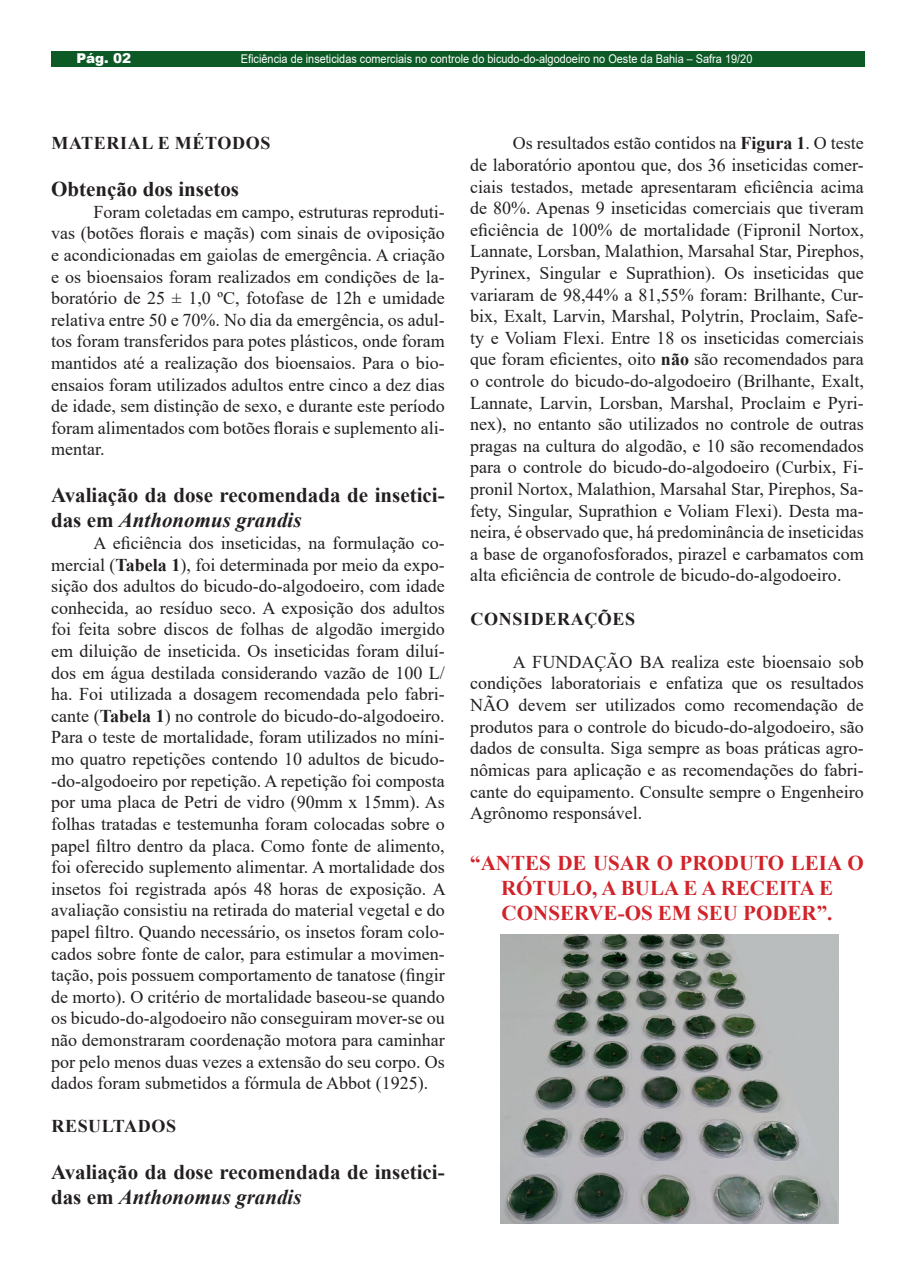
<style>
.page{position:relative;width:915px;height:1276px;background:#fff}
.page>*{position:absolute;margin:0;border:0;box-sizing:border-box;transform-origin:0 0}
.t1{font:700 21px/25.2px "Times New Roman";color:#231f20}
.t2{font:700 21px/25.2px "Times New Roman";color:#d1232a;text-align:center}
.t3{font:18px/21.6px "Times New Roman";color:#231f20;text-align:justify}
.t4{font:700 18px "Times New Roman";letter-spacing:.035em;color:#231f20}
.t5{font:900 13.5px "Arial";color:#fff}
.t6{font:12px "Arial";color:#fff;scale:.91 1}
.s1{font-style:italic}
.s2{font-weight:700}
</style>
<div class="page">
<div style="left:51px;top:51px;width:813px;height:16px;background:#0d5a26"></div>
<img style="left:500px;top:934px;width:337px;height:289px">
<p class="t5" style="left:76px;top:48px;width:56px">Pág. 02</p>
<p class="t6" style="left:241px;top:50px;width:563px">Eficiência de inseticidas comerciais no controle do bicudo-do-algodoeiro no Oeste da Bahia – Safra 19/20</p>
<p class="t4" style="left:51px;top:130px;width:220px">MATERIAL E MÉTODOS</p>
<p class="t1" style="left:51px;top:176px;width:189px">Obtenção dos insetos</p>
<p class="t3" style="left:51px;top:200px;width:395px;text-indent:43px">Foram coletadas em campo, estruturas reproduti&shy;vas (botões florais e maçãs) com sinais de oviposição e acondicionadas em gaiolas de emergência. A criação e os bioensaios foram realizados em condições de la&shy;boratório de 25 ± 1,0 ºC, fotofase de 12h e umidade relativa entre 50 e 70%. No dia da emergência, os adul&shy;tos foram transferidos para potes plásticos, onde foram mantidos até a realização dos bioensaios. Para o bio&shy;ensaios foram utilizados adultos entre cinco a dez dias de idade, sem distinção de sexo, e durante este período foram alimentados com botões florais e suplemento ali&shy;mentar.</p>
<p class="t1" style="left:51px;top:482px;width:395px">Avaliação da dose recomendada de insetici&shy;das em <span class="s1">Anthonomus grandis</span></p>
<p class="t3" style="left:51px;top:531px;width:396px;text-indent:43px">A eficiência dos inseticidas, na formulação co&shy;mercial (<span class="s2">Tabela 1</span>), foi determinada por meio da expo&shy;sição dos adultos do bicudo-do-algodoeiro, com idade conhecida, ao resíduo seco. A exposição dos adultos foi feita sobre discos de folhas de algodão imergido em diluição de inseticida. Os inseticidas foram diluí&shy;dos em água destilada considerando vazão de 100 L/ ha. Foi utilizada a dosagem recomendada pelo fabri&shy;cante (<span class="s2">Tabela 1</span>) no controle do bicudo-do-algodoeiro.<br>Para o teste de mortalidade, foram utilizados no míni&shy;mo quatro repetições contendo 10 adultos de bicudo--do-algodoeiro por repetição. A repetição foi composta por uma placa de Petri de vidro (90mm x 15mm). As folhas tratadas e testemunha foram colocadas sobre o papel filtro dentro da placa. Como fonte de alimento, foi oferecido suplemento alimentar. A mortalidade dos insetos foi registrada após 48 horas de exposição. A avaliação consistiu na retirada do material vegetal e do papel filtro. Quando necessário, os insetos foram colo&shy;cados sobre fonte de calor, para estimular a movimen&shy;tação, pois possuem comportamento de tanatose (fingir de morto). O critério de mortalidade baseou-se quando os bicudo-do-algodoeiro não conseguiram mover-se ou não demonstraram coordenação motora para caminhar por pelo menos duas vezes a extensão do seu corpo. Os dados foram submetidos a fórmula de Abbot (1925).</p>
<p class="t4" style="left:51px;top:1113px;width:126px">RESULTADOS</p>
<p class="t1" style="left:51px;top:1159px;width:395px">Avaliação da dose recomendada de insetici&shy;das em <span class="s1">Anthonomus grandis</span></p>
<p class="t3" style="left:470px;top:132px;width:395px;text-indent:43px">Os resultados estão contidos na <span class="s2">Figura 1</span>. O teste de laboratório apontou que, dos 36 inseticidas comer&shy;ciais testados, metade apresentaram eficiência acima de 80%. Apenas 9 inseticidas comerciais que tiveram eficiência de 100% de mortalidade (Fipronil Nortox, Lannate, Lorsban, Malathion, Marsahal Star, Pirephos, Pyrinex, Singular e Suprathion). Os inseticidas que variaram de 98,44% a 81,55% foram: Brilhante, Cur&shy;bix, Exalt, Larvin, Marshal, Polytrin, Proclaim, Safe&shy;ty e Voliam Flexi. Entre 18 os inseticidas comerciais que foram eficientes, oito <span class="s2">não</span> são recomendados para o controle do bicudo-do-algodoeiro (Brilhante, Exalt, Lannate, Larvin, Lorsban, Marshal, Proclaim e Pyri&shy;nex), no entanto são utilizados no controle de outras pragas na cultura do algodão, e 10 são recomendados para o controle do bicudo-do-algodoeiro (Curbix, Fi&shy;pronil Nortox, Malathion, Marsahal Star, Pirephos, Sa&shy;fety, Singular, Suprathion e Voliam Flexi). Desta ma&shy;neira, é observado que, há predominância de inseticidas a base de organofosforados, pirazel e carbamatos com alta eficiência de controle de bicudo-do-algodoeiro.</p>
<p class="t4" style="left:470px;top:605px;width:166px">CONSIDERAÇÕES</p>
<p class="t3" style="left:470px;top:650px;width:395px;text-indent:43px">A FUNDAÇÃO BA realiza este bioensaio sob condições laboratoriais e enfatiza que os resultados NÃO devem ser utilizados como recomendação de produtos para o controle do bicudo-do-algodoeiro, são dados de consulta. Siga sempre as boas práticas agro&shy;nômicas para aplicação e as recomendações do fabri&shy;cante do equipamento. Consulte sempre o Engenheiro Agrônomo responsável.</p>
<p class="t2" style="left:470px;top:849px;width:395px">“ANTES DE USAR O PRODUTO LEIA O<br>RÓTULO, A BULA E A RECEITA E</p>
<p class="t2" style="left:501px;top:899px;width:332px">CONSERVE-OS EM SEU PODER”.</p>
</div>
